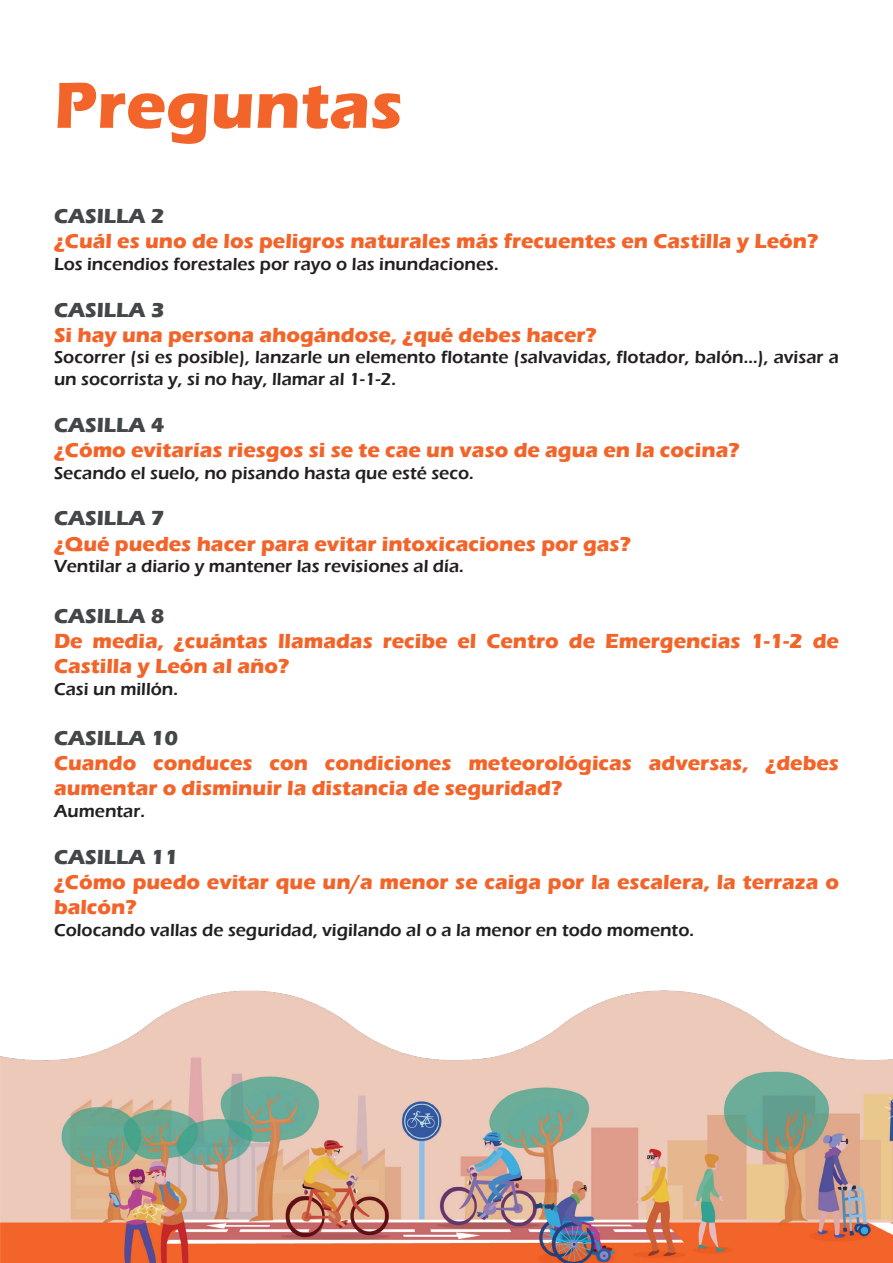
<style>
.page{position:relative;width:893px;height:1263px;background:#fff}
.page>*{position:absolute;margin:0;border:0;box-sizing:border-box;transform-origin:0 0}
.t1{font:700 67.5px "Eras ITC";color:#f26429}
.t2{font:700 21px/25.2px "Eras ITC";color:#f26429}
.t3{font:700 21px "Eras ITC";color:#444749}
.t4{font:600 18px/21.6px "Eras ITC";color:#231f20}
</style>
<div class="page">
<img style="left:0;top:990px;width:893px;height:273px">
<h1 class="t1" style="left:54px;top:67px;width:350px">Preguntas</h1>
<p class="t3" style="left:54px;top:204px;width:112px">CASILLA 2</p>
<p class="t2" style="left:54px;top:229px;width:766px">¿Cuál es uno de los peligros naturales más frecuentes en Castilla y León?</p>
<p class="t4" style="left:54px;top:253px;width:446px">Los incendios forestales por rayo o las inundaciones.</p>
<p class="t3" style="left:54px;top:298px;width:112px">CASILLA 3</p>
<p class="t2" style="left:54px;top:322px;width:544px">Si hay una persona ahogándose, ¿qué debes hacer?</p>
<p class="t4" style="left:54px;top:347px;width:786px">Socorrer (si es posible), lanzarle un elemento flotante (salvavidas, flotador, balón…), avisar a un socorrista y, si no hay, llamar al 1-1-2.</p>
<p class="t3" style="left:54px;top:413px;width:112px">CASILLA 4</p>
<p class="t2" style="left:54px;top:437px;width:687px">¿Cómo evitarías riesgos si se te cae un vaso de agua en la cocina?</p>
<p class="t4" style="left:54px;top:462px;width:421px">Secando el suelo, no pisando hasta que esté seco.</p>
<p class="t3" style="left:54px;top:506px;width:112px">CASILLA 7</p>
<p class="t2" style="left:54px;top:531px;width:578px">¿Qué puedes hacer para evitar intoxicaciones por gas?</p>
<p class="t4" style="left:54px;top:556px;width:411px">Ventilar a diario y mantener las revisiones al día.</p>
<p class="t3" style="left:54px;top:604px;width:112px">CASILLA 8</p>
<p class="t2" style="left:54px;top:628px;width:786px">De media, ¿cuántas llamadas recibe el Centro de Emergencias 1-1-2 de<br>Castilla y León al año?</p>
<p class="t4" style="left:54px;top:678px;width:126px">Casi un millón.</p>
<p class="t3" style="left:54px;top:726px;width:126px">CASILLA 10</p>
<p class="t2" style="left:54px;top:751px;width:786px">Cuando conduces con condiciones meteorológicas adversas, ¿debes aumentar o disminuir la distancia de seguridad?</p>
<p class="t4" style="left:54px;top:800px;width:93px">Aumentar.</p>
<p class="t3" style="left:54px;top:845px;width:126px">CASILLA 11</p>
<p class="t2" style="left:54px;top:869px;width:786px">¿Cómo puedo evitar que un/a menor se caiga por la escalera, la terraza o balcón?</p>
<p class="t4" style="left:54px;top:919px;width:642px">Colocando vallas de seguridad, vigilando al o a la menor en todo momento.</p>
</div>
